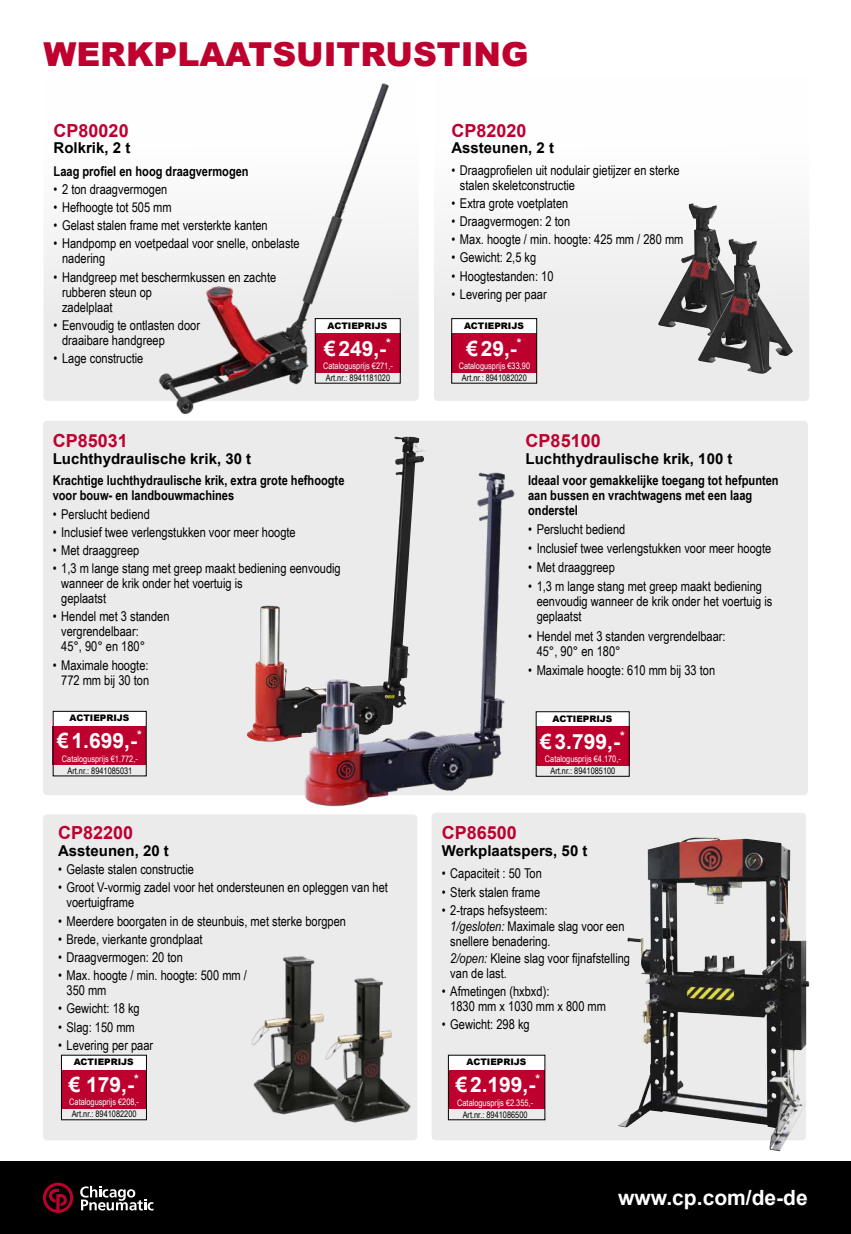
<style>
.page{position:relative;width:851px;height:1234px;background:#fff}
.page>*{position:absolute;margin:0;border:0;box-sizing:border-box;transform-origin:0 0}
.t1{font:900 33px "Arial";color:#be002f}
.t2{font:700 21px "Arial";color:#fff}
.t3{font:700 18px "Arial";color:#be002f}
.t4{font:700 15px "Arial";color:#000}
.t5{font:13.5px/15px "Arial Narrow";color:#000}
.t6{font:700 13.5px/15px "Arial Narrow";color:#000}
.t7{font:9px "Arial Narrow";color:#fff}
.t8{font:9px "Arial Narrow";color:#000}
.t9{font:900 9px "Arial";color:#000}
.s1{font-style:italic}
</style>
<div class="page">
<div style="left:0;top:1161px;width:850px;height:72px;background:#000"></div>
<svg style="left:80px;top:1185px;width:73px;height:25px"></svg>
<svg style="left:43px;top:1182px;width:30px;height:30px"></svg>
<div style="left:43px;top:421px;width:764px;height:374px;background:#ebebeb;border-radius:4px"></div>
<div style="left:43px;top:814px;width:374px;height:326px;background:#ebebeb;border-radius:4px"></div>
<div style="left:43px;top:77px;width:376px;height:324px;background:#f4f4f4;border-radius:4px"></div>
<div style="left:434px;top:77px;width:375px;height:324px;background:#f7f7f7;border-radius:4px"></div>
<img style="left:251px;top:438px;width:153px;height:292px">
<img style="left:294px;top:461px;width:221px;height:346px">
<img style="left:158px;top:83px;width:243px;height:332px">
<img style="left:341px;top:980px;width:70px;height:143px">
<div style="left:431px;top:812px;width:375px;height:328px;background:#ebebeb;border-radius:4px"></div>
<img style="left:618px;top:837px;width:191px;height:313px">
<div style="left:448px;top:1069px;width:96px;height:42px;background:#be002f"></div>
<div style="left:448px;top:1055px;width:96px;height:14px;background:#fff"></div>
<div style="left:448px;top:1109px;width:96px;height:10px;background:#ebebeb"></div>
<div style="left:315px;top:333px;width:85px;height:42px;background:#be002f"></div>
<div style="left:315px;top:318px;width:85px;height:15px;background:#fff"></div>
<div style="left:315px;top:372px;width:85px;height:11px;background:#ebebeb"></div>
<div style="left:315px;top:318px;width:85px;height:65px;border:1px solid #000"></div>
<div style="left:451px;top:333px;width:85px;height:42px;background:#be002f"></div>
<div style="left:451px;top:318px;width:85px;height:15px;background:#fff"></div>
<div style="left:451px;top:372px;width:85px;height:11px;background:#ebebeb"></div>
<div style="left:451px;top:318px;width:86px;height:65px;border:1px solid #000"></div>
<div style="left:61px;top:1069px;width:85px;height:42px;background:#be002f"></div>
<div style="left:61px;top:1054px;width:85px;height:15px;background:#fff"></div>
<div style="left:61px;top:1109px;width:85px;height:10px;background:#ebebeb"></div>
<div style="left:61px;top:1054px;width:86px;height:65px;border:1px solid #000"></div>
<img style="left:251px;top:956px;width:126px;height:159px">
<div style="left:53px;top:725px;width:93px;height:42px;background:#be002f"></div>
<div style="left:53px;top:711px;width:93px;height:14px;background:#fff"></div>
<div style="left:53px;top:765px;width:93px;height:10px;background:#ebebeb"></div>
<div style="left:53px;top:711px;width:93px;height:65px;border:1px solid #000"></div>
<div style="left:535px;top:725px;width:94px;height:43px;background:#be002f"></div>
<div style="left:535px;top:711px;width:94px;height:14px;background:#fff"></div>
<div style="left:535px;top:765px;width:94px;height:11px;background:#ebebeb"></div>
<div style="left:536px;top:711px;width:93px;height:65px;border:1px solid #000"></div>
<img style="left:658px;top:204px;width:75px;height:134px">
<img style="left:698px;top:239px;width:94px;height:134px">
<h1 class="t1" style="left:43px;top:30px;width:486px">WERKPLAATSUITRUSTING</h1>
<h3 class="t3" style="left:54px;top:118px;width:77px">CP80020</h3>
<p class="t4" style="left:54px;top:138px;width:78px">Rolkrik, 2 t</p>
<p class="t6" style="left:54px;top:163px;width:197px">Laag profiel en hoog draagvermogen</p>
<p class="t5" style="left:54px;top:181px;width:115px">• 2 ton draagvermogen</p>
<p class="t5" style="left:54px;top:199px;width:120px">• Hefhoogte tot 505 mm</p>
<p class="t5" style="left:54px;top:217px;width:216px">• Gelast stalen frame met versterkte kanten</p>
<p class="t5" style="left:62px;top:235px;width:239px;text-indent:-9px">• Handpomp en voetpedaal voor snelle, onbelaste nadering</p>
<p class="t5" style="left:62px;top:269px;width:216px;text-indent:-9px">• Handgreep met beschermkussen en zachte rubberen steun op<br>zadelplaat</p>
<p class="t5" style="left:62px;top:317px;width:139px;text-indent:-9px">• Eenvoudig te ontlasten door draaibare handgreep</p>
<p class="t5" style="left:54px;top:350px;width:91px">• Lage constructie</p>
<p class="t9" style="left:327px;top:319px;width:61px">ACTIEPRIJS</p>
<p class="t7" style="left:323px;top:359px;width:71px">Catalogusprijs €271,-</p>
<p class="t8" style="left:326px;top:371px;width:66px">Art.nr.: 8941181020</p>
<h2 class="t2" style="left:324px;top:334px;width:68px">€249,-<sup>*</sup></h2>
<h3 class="t3" style="left:53px;top:429px;width:77px">CP85031</h3>
<p class="t4" style="left:53px;top:448px;width:200px">Luchthydraulische krik, 30 t</p>
<p class="t6" style="left:53px;top:472px;width:293px">Krachtige luchthydraulische krik, extra grote hefhoogte voor bouw- en landbouwmachines</p>
<p class="t5" style="left:53px;top:505px;width:99px">• Perslucht bediend</p>
<p class="t5" style="left:53px;top:524px;width:244px">• Inclusief twee verlengstukken voor meer hoogte</p>
<p class="t5" style="left:53px;top:542px;width:88px">• Met draaggreep</p>
<p class="t5" style="left:61px;top:560px;width:281px;text-indent:-9px">• 1,3 m lange stang met greep maakt bediening eenvoudig wanneer de krik onder het voertuig is<br>geplaatst</p>
<p class="t5" style="left:61px;top:608px;width:110px;text-indent:-9px">• Hendel met 3 standen vergrendelbaar:<br>45°, 90° en 180°</p>
<p class="t5" style="left:53px;top:656px;width:98px;text-align:right">• Maximale hoogte:<br>772 mm bij 30 ton</p>
<p class="t9" style="left:69px;top:711px;width:61px">ACTIEPRIJS</p>
<p class="t7" style="left:62px;top:751px;width:77px">Catalogusprijs €1.772,-</p>
<p class="t8" style="left:67px;top:763px;width:66px">Art.nr.: 8941085031</p>
<h2 class="t2" style="left:57px;top:726px;width:86px">€1.699,-<sup>*</sup></h2>
<h3 class="t3" style="left:58px;top:820px;width:77px">CP82200</h3>
<p class="t4" style="left:58px;top:840px;width:112px">Assteunen, 20 t</p>
<p class="t5" style="left:58px;top:861px;width:137px">• Gelaste stalen constructie</p>
<p class="t5" style="left:66px;top:879px;width:323px;text-indent:-9px">• Groot V-vormig zadel voor het ondersteunen en opleggen van het voertuigframe</p>
<p class="t5" style="left:58px;top:912px;width:289px">• Meerdere boorgaten in de steunbuis, met sterke borgpen</p>
<p class="t5" style="left:58px;top:930px;width:146px">• Brede, vierkante grondplaat</p>
<p class="t5" style="left:58px;top:948px;width:126px">• Draagvermogen: 20 ton</p>
<p class="t5" style="left:66px;top:967px;width:182px;text-indent:-9px">• Max. hoogte / min. hoogte: 500 mm /<br>350 mm</p>
<p class="t5" style="left:58px;top:1000px;width:83px">• Gewicht: 18 kg</p>
<p class="t5" style="left:58px;top:1018px;width:78px">• Slag: 150 mm</p>
<p class="t5" style="left:58px;top:1036px;width:97px">• Levering per paar</p>
<h2 class="t2" style="left:69px;top:1070px;width:72px">€ 179,-<sup>*</sup></h2>
<p class="t9" style="left:74px;top:1055px;width:61px">ACTIEPRIJS</p>
<p class="t7" style="left:69px;top:1095px;width:71px">Catalogusprijs €208,-</p>
<p class="t8" style="left:72px;top:1107px;width:66px">Art.nr.: 8941082200</p>
<h3 class="t3" style="left:451px;top:118px;width:77px">CP82020</h3>
<p class="t4" style="left:451px;top:138px;width:104px">Assteunen, 2 t</p>
<p class="t5" style="left:460px;top:162px;width:221px;text-indent:-9px">• Draagprofielen uit nodulair gietijzer en sterke stalen skeletconstructie</p>
<p class="t5" style="left:451px;top:195px;width:118px">• Extra grote voetplaten</p>
<p class="t5" style="left:451px;top:213px;width:120px">• Draagvermogen: 2 ton</p>
<p class="t5" style="left:451px;top:231px;width:233px">• Max. hoogte / min. hoogte: 425 mm / 280 mm</p>
<p class="t5" style="left:451px;top:249px;width:86px">• Gewicht: 2,5 kg</p>
<p class="t5" style="left:451px;top:268px;width:104px">• Hoogtestanden: 10</p>
<p class="t5" style="left:451px;top:286px;width:97px">• Levering per paar</p>
<h2 class="t2" style="left:466px;top:334px;width:57px">€29,-<sup>*</sup></h2>
<p class="t9" style="left:464px;top:319px;width:61px">ACTIEPRIJS</p>
<p class="t7" style="left:458px;top:359px;width:73px">Catalogusprijs €33,90</p>
<p class="t8" style="left:462px;top:371px;width:66px">Art.nr.: 8941082020</p>
<h3 class="t3" style="left:525px;top:429px;width:77px">CP85100</h3>
<p class="t4" style="left:525px;top:448px;width:208px">Luchthydraulische krik, 100 t</p>
<p class="t6" style="left:528px;top:472px;width:252px">Ideaal voor gemakkelijke toegang tot hefpunten aan bussen en vrachtwagens met een laag onderstel</p>
<p class="t5" style="left:528px;top:520px;width:99px">• Perslucht bediend</p>
<p class="t5" style="left:528px;top:540px;width:244px">• Inclusief twee verlengstukken voor meer hoogte</p>
<p class="t5" style="left:528px;top:559px;width:88px">• Met draaggreep</p>
<p class="t5" style="left:536px;top:578px;width:237px;text-indent:-9px">• 1,3 m lange stang met greep maakt bediening eenvoudig wanneer de krik onder het voertuig is geplaatst</p>
<p class="t5" style="left:536px;top:627px;width:190px;text-indent:-9px">• Hendel met 3 standen vergrendelbaar:<br>45°, 90° en 180°</p>
<p class="t5" style="left:528px;top:662px;width:188px">• Maximale hoogte: 610 mm bij 33 ton</p>
<p class="t9" style="left:552px;top:711px;width:61px">ACTIEPRIJS</p>
<p class="t7" style="left:545px;top:752px;width:77px">Catalogusprijs €4.170,-</p>
<p class="t8" style="left:550px;top:764px;width:66px">Art.nr.: 8941085100</p>
<h2 class="t2" style="left:540px;top:727px;width:86px">€3.799,-<sup>*</sup></h2>
<h3 class="t3" style="left:441px;top:820px;width:77px">CP86500</h3>
<p class="t4" style="left:441px;top:840px;width:147px">Werkplaatspers, 50 t</p>
<p class="t5" style="left:441px;top:865px;width:102px">• Capaciteit : 50 Ton</p>
<p class="t5" style="left:441px;top:883px;width:100px">• Sterk stalen frame</p>
<p class="t5" style="left:450px;top:901px;width:176px;line-height:16.5px;text-indent:-9px">• 2-traps hefsysteem:<br><span class="s1">1/gesloten:</span> Maximale slag voor een</p>
<p class="t5" style="left:450px;top:932px;width:181px;line-height:16.5px">snellere benadering.<br><span class="s1">2/open:</span> Kleine slag voor fijnafstelling</p>
<p class="t5" style="left:450px;top:964px;width:58px">van de last.</p>
<p class="t5" style="left:450px;top:983px;width:157px;text-indent:-9px">• Afmetingen (hxbxd):<br>1830 mm x 1030 mm x 800 mm</p>
<p class="t5" style="left:441px;top:1016px;width:89px">• Gewicht: 298 kg</p>
<p class="t9" style="left:466px;top:1055px;width:61px">ACTIEPRIJS</p>
<p class="t7" style="left:457px;top:1095px;width:77px">Catalogusprijs €2.355,-</p>
<p class="t8" style="left:462px;top:1107px;width:66px">Art.nr.: 8941086500</p>
<h2 class="t2" style="left:455px;top:1070px;width:86px">€2.199,-<sup>*</sup></h2>
<h2 class="t2" style="left:618px;top:1183px;width:191px">www.cp.com/de-de</h2>
</div>
